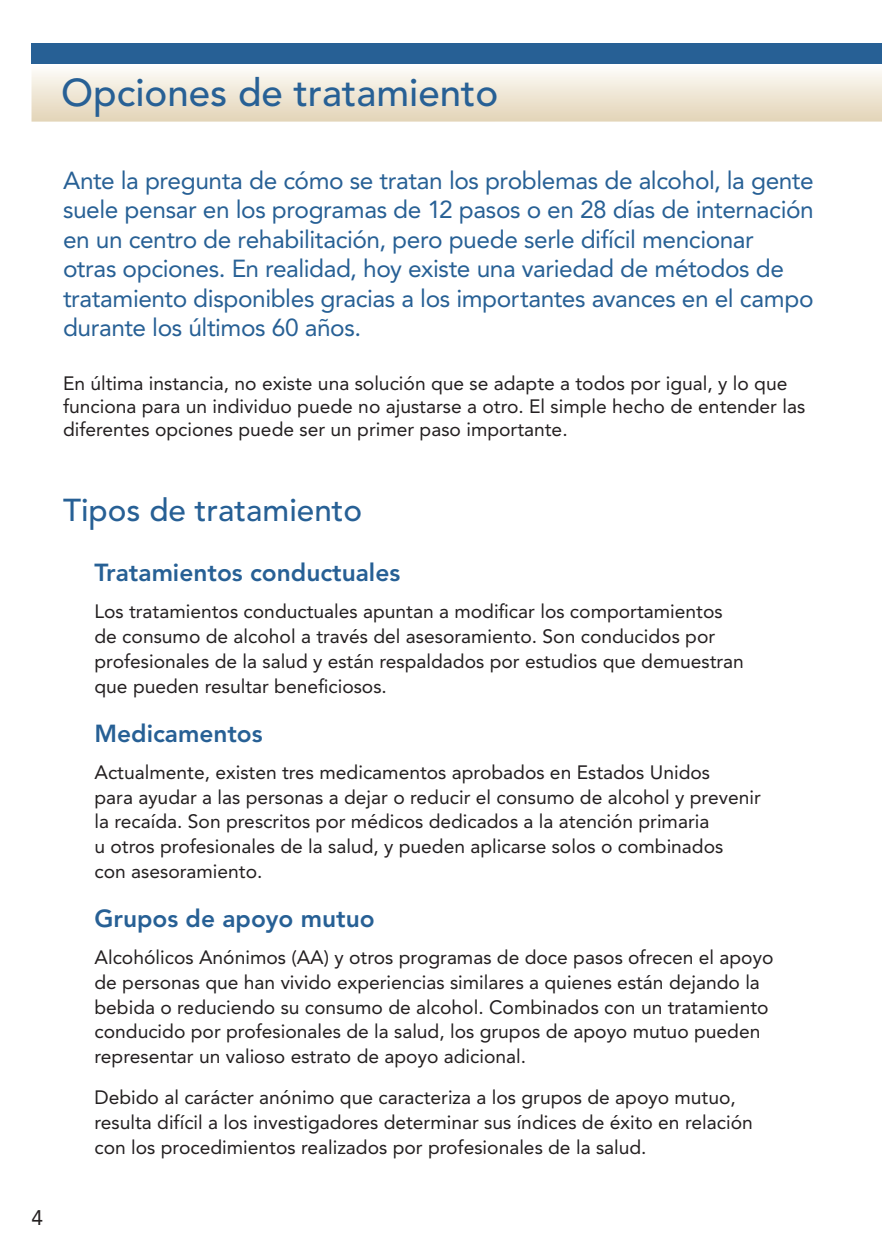
<style>
.page{position:relative;width:882px;height:1260px;background:#fff}
.page>*{position:absolute;margin:0;border:0;box-sizing:border-box;transform-origin:0 0}
.t1{font:500 38.5px "Avenir LT Std";color:#276095}
.t2{font:500 31.5px "Avenir LT Std";color:#276095}
.t3{font:24.5px/29.4px "Avenir LT Std";letter-spacing:-.015em;color:#276095}
.t4{font:800 24.5px "Avenir LT Std";color:#276095}
.t5{font:21px "Avenir LT Std";color:#231f20}
.t6{font:19.25px/24.8px "Avenir LT Std";color:#231f20}
</style>
<div class="page">
<div style="left:32px;top:64px;width:850px;height:58px;background:linear-gradient(to bottom,#fefefc,#e3d4b7)"></div>
<div style="left:32px;top:44px;width:850px;height:20px;background:#276095"></div>
<h2 class="t1" style="left:61px;top:70px;width:439px">Opciones de tratamiento</h2>
<p class="t3" style="left:63px;top:166px;width:752px">Ante la pregunta de cómo se tratan los problemas de alcohol, la gente suele pensar en los programas de 12 pasos o en 28 días de internación en un centro de rehabilitación, pero puede serle difícil mencionar<br>otras opciones. En realidad, hoy existe una variedad de métodos de tratamiento disponibles gracias a los importantes avances en el campo durante los últimos 60 años.</p>
<p class="t6" style="left:63px;top:372px;width:744px;line-height:23.1px">En última instancia, no existe una solución que se adapte a todos por igual, y lo que funciona para un individuo puede no ajustarse a otro. El simple hecho de entender las diferentes opciones puede ser un primer paso importante.</p>
<p class="t5" style="left:32px;top:1206px;width:13px">4</p>
<h3 class="t2" style="left:63px;top:492px;width:301px">Tipos de tratamiento</h3>
<h4 class="t4" style="left:94px;top:558px;width:307px">Tratamientos conductuales</h4>
<p class="t6" style="left:94px;top:600px;width:651px">Los tratamientos conductuales apuntan a modificar los comportamientos de consumo de alcohol a través del asesoramiento. Son conducidos por profesionales de la salud y están respaldados por estudios que demuestran que pueden resultar beneficiosos.</p>
<h4 class="t4" style="left:94px;top:719px;width:170px">Medicamentos</h4>
<p class="t6" style="left:94px;top:760px;width:668px">Actualmente, existen tres medicamentos aprobados en Estados Unidos<br>para ayudar a las personas a dejar o reducir el consumo de alcohol y prevenir la recaída. Son prescritos por médicos dedicados a la atención primaria<br>u otros profesionales de la salud, y pueden aplicarse solos o combinados<br>con asesoramiento.</p>
<h4 class="t4" style="left:94px;top:904px;width:282px">Grupos de apoyo mutuo</h4>
<p class="t6" style="left:94px;top:945px;width:680px">Alcohólicos Anónimos (AA) y otros programas de doce pasos ofrecen el apoyo de personas que han vivido experiencias similares a quienes están dejando la bebida o reduciendo su consumo de alcohol. Combinados con un tratamiento conducido por profesionales de la salud, los grupos de apoyo mutuo pueden representar un valioso estrato de apoyo adicional.</p>
<p class="t6" style="left:94px;top:1085px;width:660px">Debido al carácter anónimo que caracteriza a los grupos de apoyo mutuo, resulta difícil a los investigadores determinar sus índices de éxito en relación con los procedimientos realizados por profesionales de la salud.</p>
</div>
